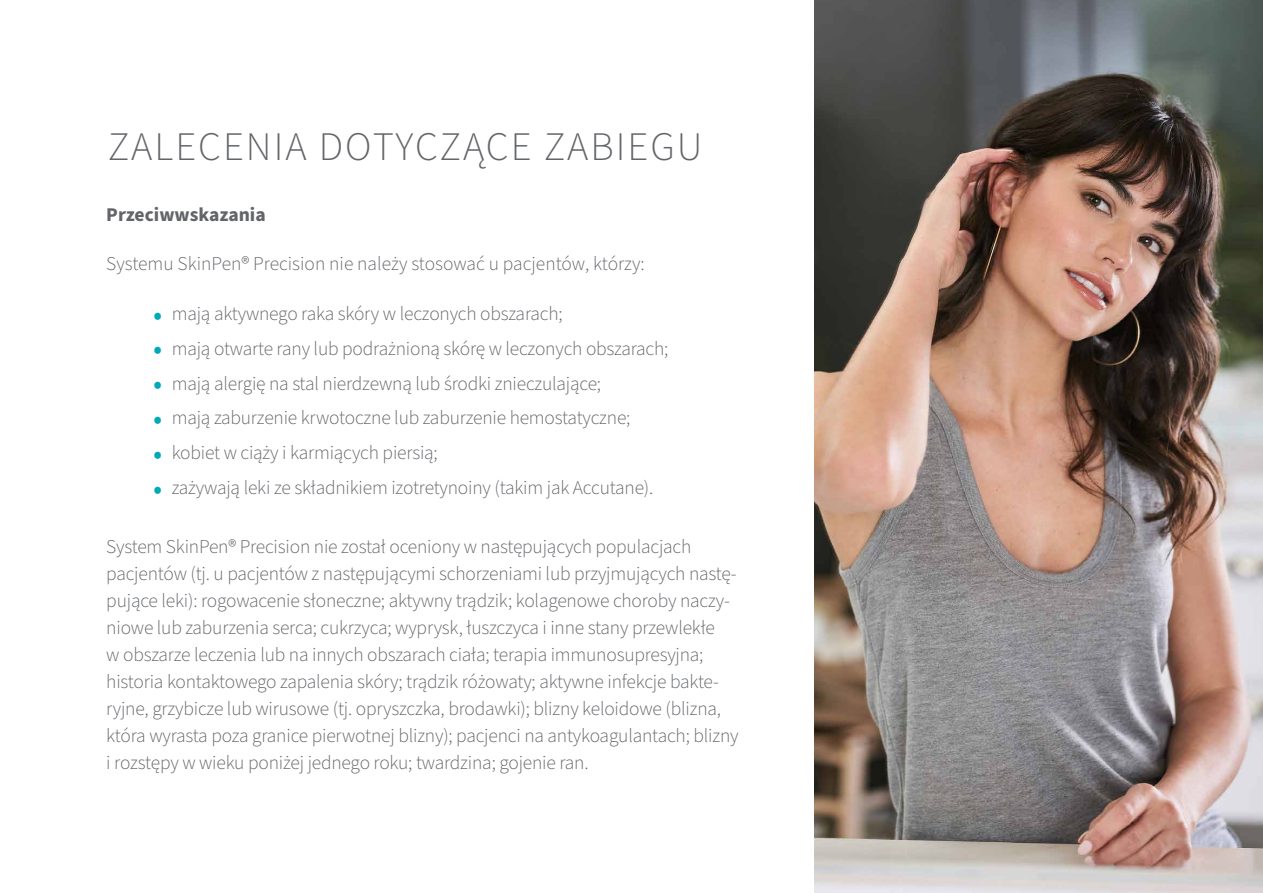
<style>
.page{position:relative;width:1263px;height:893px;background:#fff}
.page>*{position:absolute;margin:0;border:0;box-sizing:border-box;transform-origin:0 0}
.t1{font:300 40.5px "Source Sans Pro";letter-spacing:.05em;color:#636569}
.t2{font:300 19.5px/27px "Source Sans Pro";letter-spacing:-.01em;color:#636569}
.t3{font:700 19.5px "Source Sans Pro";color:#636569}
.s1{font-size:33px;color:#00a9b7}
</style>
<div class="page">
<img style="left:814px;top:0;width:449px;height:893px">
<h1 class="t1" style="left:108px;top:119px;width:596px">ZALECENIA DOTYCZĄCE ZABIEGU</h1>
<p class="t3" style="left:106px;top:202px;width:161px">Przeciwwskazania</p>
<p class="t2" style="left:106px;top:250px;width:540px">Systemu SkinPen® Precision nie należy stosować u pacjentów, którzy:</p>
<p class="t2" style="left:153px;top:301px;width:411px"><span class="s1">•</span> mają aktywnego raka skóry w leczonych obszarach;</p>
<p class="t2" style="left:153px;top:336px;width:517px"><span class="s1">•</span> mają otwarte rany lub podrażnioną skórę w leczonych obszarach;</p>
<p class="t2" style="left:153px;top:370px;width:449px"><span class="s1">•</span> mają alergię na stal nierdzewną lub środki znieczulające;</p>
<p class="t2" style="left:153px;top:405px;width:479px"><span class="s1">•</span> mają zaburzenie krwotoczne lub zaburzenie hemostatyczne;</p>
<p class="t2" style="left:153px;top:440px;width:286px"><span class="s1">•</span> kobiet w ciąży i karmiących piersią;</p>
<p class="t2" style="left:153px;top:475px;width:501px"><span class="s1">•</span> zażywają leki ze składnikiem izotretynoiny (takim jak Accutane).</p>
<p class="t2" style="left:106px;top:534px;width:634px">System SkinPen® Precision nie został oceniony w następujących populacjach pacjentów (tj. u pacjentów z następującymi schorzeniami lub przyjmujących nastę&shy;pujące leki): rogowacenie słoneczne; aktywny trądzik; kolagenowe choroby naczy&shy;niowe lub zaburzenia serca; cukrzyca; wyprysk, łuszczyca i inne stany przewlekłe<br>w obszarze leczenia lub na innych obszarach ciała; terapia immunosupresyjna; historia kontaktowego zapalenia skóry; trądzik różowaty; aktywne infekcje bakte&shy;ryjne, grzybicze lub wirusowe (tj. opryszczka, brodawki); blizny keloidowe (blizna, która wyrasta poza granice pierwotnej blizny); pacjenci na antykoagulantach; blizny i rozstępy w wieku poniżej jednego roku; twardzina; gojenie ran.</p>
</div>
